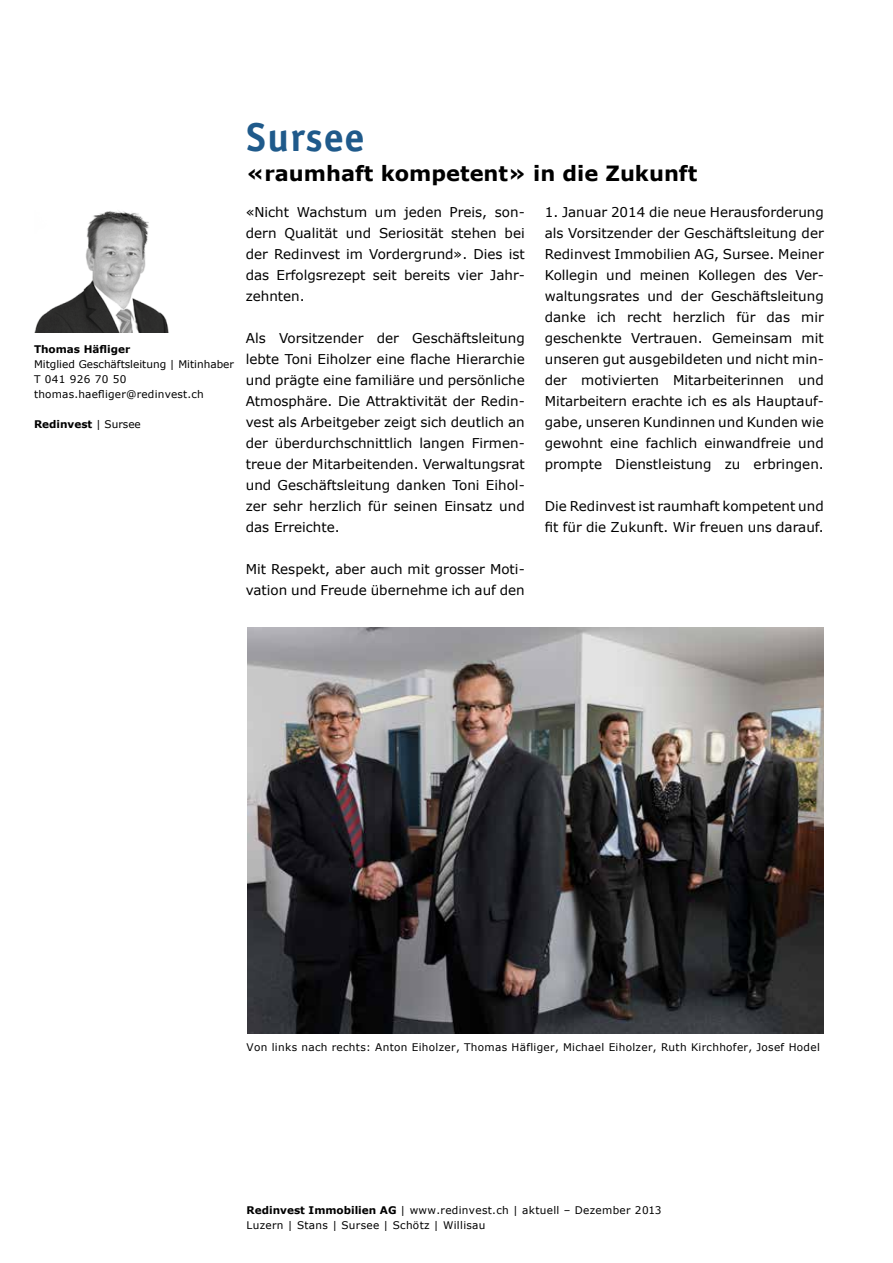
<style>
.page{position:relative;width:893px;height:1263px;background:#fff}
.page>*{position:absolute;margin:0;border:0;box-sizing:border-box;transform-origin:0 0}
.t1{font:700 40.5px "Officina Sans ITC Std";letter-spacing:.03em;color:#1f5a8b}
.t2{font:700 21px "Verdana";color:#000}
.t3{font:13.5px/21px "Verdana";color:#000;text-align:justify}
.t4{font:10.5px/15px "Verdana";letter-spacing:.03em;color:#000}
.t5{font:10.5px/15px "Verdana";color:#000}
.t6{font:700 10.5px "Verdana";color:#000}
.s1{font-weight:400}
.s2{font-weight:700}
</style>
<div class="page">
<img style="left:34px;top:210px;width:135px;height:123px">
<img style="left:247px;top:628px;width:576px;height:405px">
<p class="t6" style="left:34px;top:342px;width:98px">Thomas Häfliger</p>
<p class="t5" style="left:34px;top:357px;width:202px">Mitglied Geschäftsleitung | Mitinhaber<br>T 041 926 70 50 thomas.haefliger@redinvest.ch</p>
<p class="t6" style="left:34px;top:417px;width:108px">Redinvest <span class="s1">| Sursee</span></p>
<h1 class="t1" style="left:247px;top:112px;width:119px">Sursee</h1>
<h2 class="t2" style="left:247px;top:158px;width:452px">«raumhaft kompetent» in die Zukunft</h2>
<p class="t3" style="left:246px;top:201px;width:280px">«Nicht Wachstum um jeden Preis, son&shy;dern Qualität und Seriosität stehen bei der Redinvest im Vordergrund». Dies ist das Erfolgsrezept seit bereits vier Jahr&shy;zehnten.</p>
<p class="t3" style="left:246px;top:327px;width:281px">Als Vorsitzender der Geschäftsleitung lebte Toni Eiholzer eine flache Hierarchie und prägte eine familiäre und persönliche Atmosphäre. Die Attraktivität der Redin&shy;vest als Arbeitgeber zeigt sich deutlich an der überdurchschnittlich langen Firmen&shy;treue der Mitarbeitenden. Verwaltungsrat und Geschäftsleitung danken Toni Eihol&shy;zer sehr herzlich für seinen Einsatz und das Erreichte.</p>
<p class="t3" style="left:246px;top:558px;width:280px">Mit Respekt, aber auch mit grosser Moti&shy;vation und Freude übernehme ich auf den</p>
<p class="t3" style="left:545px;top:201px;width:281px">1. Januar 2014 die neue Herausforderung als Vorsitzender der Geschäftsleitung der Redinvest Immobilien AG, Sursee. Meiner Kollegin und meinen Kollegen des Ver&shy;waltungsrates und der Geschäftsleitung danke ich recht herzlich für das mir geschenkte Vertrauen. Gemeinsam mit unseren gut ausgebildeten und nicht min&shy;der motivierten Mitarbeiterinnen und Mitarbeitern erachte ich es als Hauptauf&shy;gabe, unseren Kundinnen und Kunden wie gewohnt eine fachlich einwandfreie und prompte Dienstleistung zu erbringen.</p>
<p class="t3" style="left:545px;top:495px;width:280px">Die Redinvest ist raumhaft kompetent und fit für die Zukunft. Wir freuen uns darauf.</p>
<p class="t4" style="left:247px;top:1040px;width:575px">Von links nach rechts: Anton Eiholzer, Thomas Häfliger, Michael Eiholzer, Ruth Kirchhofer, Josef Hodel</p>
<p class="t4" style="left:247px;top:1202px;width:416px"><span class="s2">Redinvest Immobilien AG</span> | www.redinvest.ch | aktuell – Dezember 2013<br>Luzern | Stans | Sursee | Schötz | Willisau</p>
</div>
